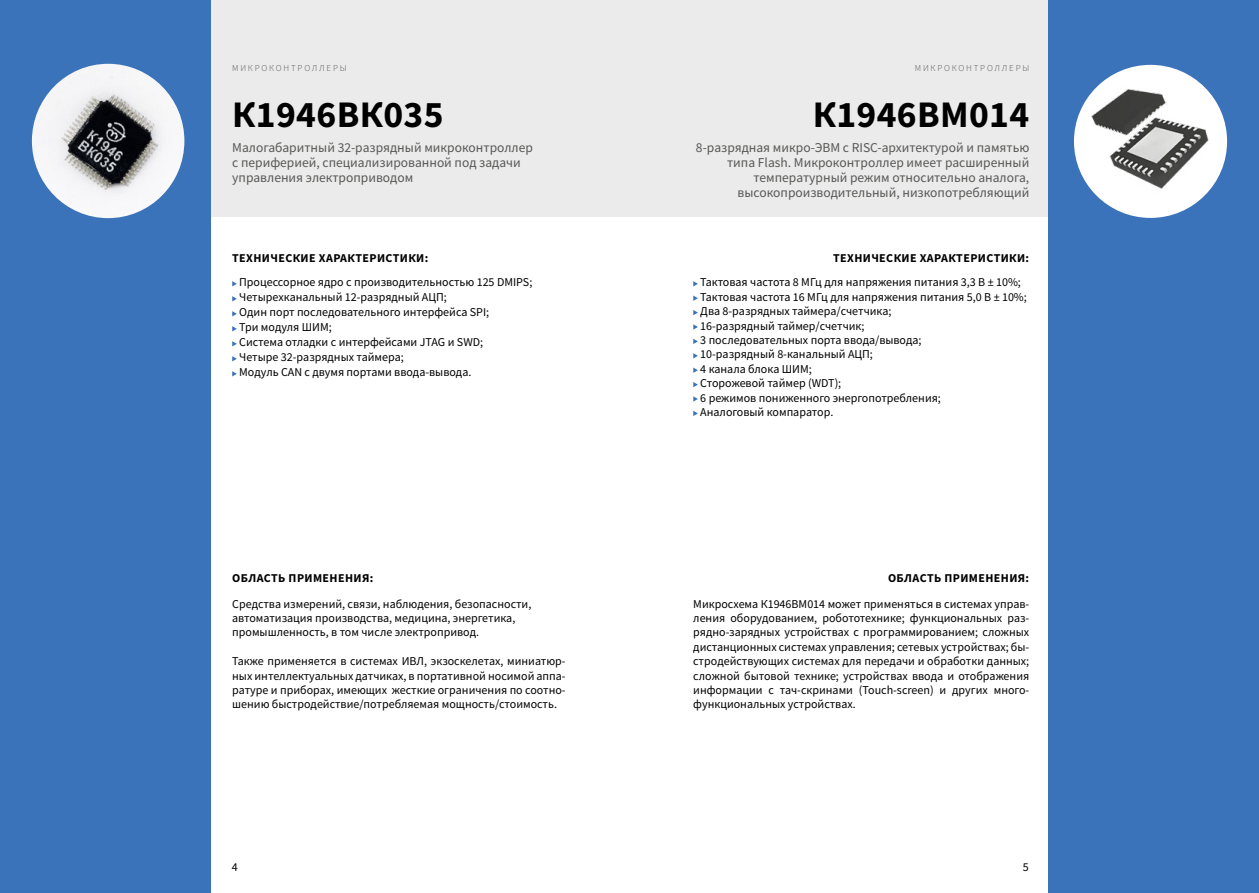
<style>
.page{position:relative;width:1259px;height:893px;background:#fff}
.page>*{position:absolute;margin:0;border:0;box-sizing:border-box;transform-origin:0 0}
.t1{font:700 37.5px "Source Sans Pro";letter-spacing:.01em;color:#000}
.t2{font:13.5px/15px "Source Sans Pro";color:#575756}
.t3{font:12px/14.4px "Source Sans Pro";color:#000;text-align:justify}
.t4{font:12px "Source Sans Variable";letter-spacing:.035em;color:#000}
.t5{font:300 9px "Source Sans Pro";letter-spacing:.2em;color:#575756}
</style>
<div class="page">
<div style="left:196px;top:0;width:944px;height:217px;background:#ebebeb"></div>
<div style="left:0;top:0;width:210px;height:893px;background:#3a73b9"></div>
<svg style="left:232px;top:281px;width:5px;height:5px"></svg>
<svg style="left:232px;top:296px;width:5px;height:5px"></svg>
<svg style="left:232px;top:311px;width:5px;height:5px"></svg>
<svg style="left:232px;top:326px;width:5px;height:5px"></svg>
<svg style="left:232px;top:341px;width:5px;height:5px"></svg>
<svg style="left:232px;top:356px;width:5px;height:5px"></svg>
<svg style="left:232px;top:371px;width:5px;height:5px"></svg>
<div style="left:1048px;top:0;width:211px;height:893px;background:#3a73b9"></div>
<div style="left:1074px;top:65px;width:153px;height:153px;background:#fff;border-radius:50%"></div>
<svg style="left:693px;top:281px;width:5px;height:5px"></svg>
<svg style="left:693px;top:296px;width:5px;height:5px"></svg>
<svg style="left:693px;top:310px;width:5px;height:5px"></svg>
<svg style="left:693px;top:324px;width:5px;height:6px"></svg>
<svg style="left:693px;top:339px;width:5px;height:5px"></svg>
<svg style="left:693px;top:353px;width:5px;height:5px"></svg>
<svg style="left:693px;top:368px;width:5px;height:5px"></svg>
<svg style="left:693px;top:382px;width:5px;height:5px"></svg>
<svg style="left:693px;top:396px;width:5px;height:6px"></svg>
<svg style="left:693px;top:411px;width:5px;height:5px"></svg>
<img style="left:1074px;top:69px;width:142px;height:127px">
<img style="left:32px;top:64px;width:152px;height:154px">
<p class="t5" style="left:232px;top:62px;width:116px">МИКРОКОНТРОЛЛЕРЫ</p>
<p class="t1" style="left:232px;top:89px;width:213px">К1946ВК035</p>
<p class="t2" style="left:232px;top:140px;width:302px">Малогабаритный 32-разрядный микроконтроллер с периферией, специализированной под задачи управления электроприводом</p>
<p class="t4" style="left:232px;top:251px;width:198px">ТЕХНИЧЕСКИЕ ХАРАКТЕРИСТИКИ:</p>
<p class="t3" style="left:239px;top:275px;width:295px">Процессорное ядро с производительностью 125 DMIPS;</p>
<p class="t3" style="left:239px;top:290px;width:209px">Четырехканальный 12-разрядный АЦП;</p>
<p class="t3" style="left:239px;top:305px;width:251px">Один порт последовательного интерфейса SPI;</p>
<p class="t3" style="left:239px;top:320px;width:94px">Три модуля ШИМ;</p>
<p class="t3" style="left:239px;top:335px;width:245px">Система отладки с интерфейсами JTAG и SWD;</p>
<p class="t3" style="left:239px;top:350px;width:166px">Четыре 32-разрядных таймера;</p>
<p class="t3" style="left:239px;top:365px;width:234px">Модуль CAN с двумя портами ввода-вывода.</p>
<p class="t4" style="left:232px;top:571px;width:143px">ОБЛАСТЬ ПРИМЕНЕНИЯ:</p>
<p class="t3" style="left:232px;top:596px;width:301px">Средства измерений, связи, наблюдения, безопасности,</p>
<p class="t3" style="left:232px;top:611px;width:285px">автоматизация производства, медицина, энергетика,</p>
<p class="t3" style="left:232px;top:625px;width:248px">промышленность, в том числе электропривод.</p>
<p class="t3" style="left:232px;top:654px;width:335px">Также применяется в системах ИВЛ, экзоскелетах, миниатюр&shy;ных интеллектуальных датчиках, в портативной носимой аппа&shy;ратуре и приборах, имеющих жесткие ограничения по соотно&shy;шению быстродействие/потребляемая мощность/стоимость.</p>
<p class="t5" style="left:915px;top:62px;width:116px">МИКРОКОНТРОЛЛЕРЫ</p>
<p class="t1" style="left:812px;top:89px;width:218px">К1946ВМ014</p>
<p class="t2" style="left:696px;top:140px;width:335px;text-align:right">8-разрядная микро-ЭВМ с RISC-архитектурой и памятью типа Flash. Микроконтроллер имеет расширенный температурный режим относительно аналога, высокопроизводительный, низкопотребляющий</p>
<p class="t4" style="left:833px;top:251px;width:198px">ТЕХНИЧЕСКИЕ ХАРАКТЕРИСТИКИ:</p>
<p class="t3" style="left:700px;top:275px;width:322px">Тактовая частота 8 МГц для напряжения питания 3,3 В ± 10%;</p>
<p class="t3" style="left:700px;top:290px;width:328px">Тактовая частота 16 МГц для напряжения питания 5,0 В ± 10%;</p>
<p class="t3" style="left:700px;top:304px;width:193px">Два 8-разрядных таймера/счетчика;</p>
<p class="t3" style="left:700px;top:318px;width:166px">16-разрядный таймер/счетчик;</p>
<p class="t3" style="left:700px;top:333px;width:223px">3 последовательных порта ввода/вывода;</p>
<p class="t3" style="left:700px;top:347px;width:174px">10-разрядный 8-канальный АЦП;</p>
<p class="t3" style="left:700px;top:362px;width:113px">4 канала блока ШИМ;</p>
<p class="t3" style="left:700px;top:376px;width:142px">Сторожевой таймер (WDT);</p>
<p class="t3" style="left:700px;top:390px;width:242px">6 режимов пониженного энергопотребления;</p>
<p class="t3" style="left:700px;top:405px;width:135px">Аналоговый компаратор.</p>
<p class="t4" style="left:888px;top:571px;width:143px">ОБЛАСТЬ ПРИМЕНЕНИЯ:</p>
<p class="t3" style="left:693px;top:596px;width:337px">Микросхема К1946ВМ014 может применяться в системах управ&shy;ления оборудованием, робототехнике; функциональных раз&shy;рядно-зарядных устройствах с программированием; сложных дистанционных системах управления; сетевых устройствах; бы&shy;стродействующих системах для передачи и обработки данных; сложной бытовой технике; устройствах ввода и отображения информации с тач-скринами (Touch-screen) и других много&shy;функциональных устройствах.</p>
<p class="t3" style="left:232px;top:859px;width:7px">4</p>
<p class="t3" style="left:1023px;top:859px;width:7px">5</p>
</div>
